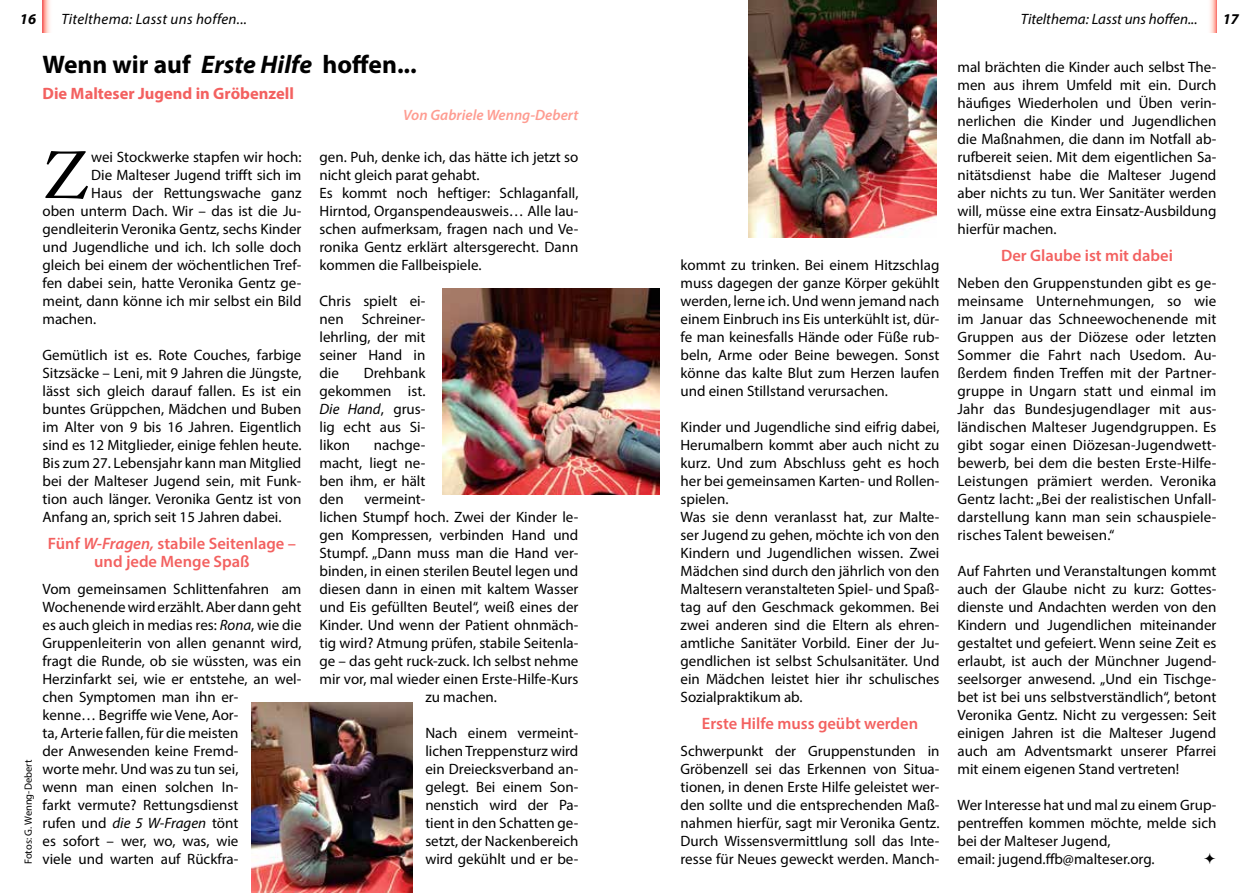
<style>
.page{position:relative;width:1259px;height:893px;background:#fff}
.page>*{position:absolute;margin:0;border:0;box-sizing:border-box;transform-origin:0 0}
.t1{font:65.7px "Adobe Caslon Pro";color:#000}
.t2{font:700 25.5px "Myriad Pro";color:#000}
.t3{font:600 16.5px/18px "Myriad Pro";color:#f36160;text-align:center}
.t4{font:700 16.5px "Myriad Pro";color:#f36160}
.t5{font:15px/18px "Myriad Pro";color:#000;text-align:justify}
.t6{font:italic 15px "Myriad Pro";letter-spacing:.015em;color:#000}
.t7{font:italic 600 15px "Myriad Pro";color:#fe9c91}
.t8{font:italic 700 15px "Myriad Pro";color:#000}
.t9{font:10.5px "Myriad Pro";color:#000}
.s1{font-style:italic}
</style>
<div class="page">
<img style="left:442px;top:288px;width:217px;height:207px">
<img style="left:748px;top:0;width:188px;height:238px">
<img style="left:251px;top:702px;width:161px;height:191px">
<svg style="left:1210px;top:0;width:6px;height:33px"></svg>
<svg style="left:43px;top:0;width:7px;height:33px"></svg>
<p class="t8" style="left:20px;top:9px;width:18px">16</p>
<p class="t6" style="left:61px;top:10px;width:187px">Titelthema: Lasst uns hoffen...</p>
<p class="t6" style="left:1021px;top:10px;width:178px">Titelthema: Lasst uns hoffen...</p>
<p class="t8" style="left:1222px;top:9px;width:18px">17</p>
<p class="t9" style="left:22px;top:864px;width:106px;rotate:-90deg">Fotos: G. Wenng-Debert</p>
<h2 class="t2" style="left:43px;top:48px;width:376px">Wenn wir auf <span class="s1">Erste Hilfe</span> hoffen...</h2>
<p class="t4" style="left:43px;top:82px;width:253px">Die Malteser Jugend in Gröbenzell</p>
<p class="t7" style="left:403px;top:105px;width:177px">Von Gabriele Wenng-Debert</p>
<p class="t5" style="left:319px;top:148px;width:260px;text-align:left">gen. Puh, denke ich, das hätte ich jetzt so nicht gleich parat gehabt.<br>Es kommt noch heftiger: Schlaganfall, Hirntod, Organspendeausweis… Alle lau&shy;schen aufmerksam, fragen nach und Ve&shy;ronika Gentz erklärt altersgerecht. Dann kommen die Fallbeispiele.</p>
<p class="t5" style="left:319px;top:292px;width:107px">Chris spielt ei&shy;nen Schreiner&shy;lehrling, der mit seiner Hand in die</p>
<h1 class="t1" style="left:43px;top:137px;width:48px">Z</h1>
<p class="t5" style="left:91px;top:148px;width:212px">wei Stockwerke stapfen wir hoch:</p>
<p class="t5" style="left:91px;top:166px;width:212px">Die Malteser Jugend trifft sich im</p>
<p class="t5" style="left:91px;top:184px;width:212px">Haus der Rettungswache ganz</p>
<p class="t5" style="left:43px;top:202px;width:260px">oben unterm Dach. Wir – das ist die Ju-</p>
<p class="t5" style="left:43px;top:220px;width:260px">gendleiterin Veronika Gentz, sechs Kinder</p>
<p class="t5" style="left:43px;top:238px;width:260px">und Jugendliche und ich. Ich solle doch</p>
<p class="t5" style="left:43px;top:256px;width:260px">gleich bei einem der wöchentlichen Tref-</p>
<p class="t5" style="left:43px;top:274px;width:260px">fen dabei sein, hatte Veronika Gentz ge-</p>
<p class="t5" style="left:43px;top:292px;width:260px">meint, dann könne ich mir selbst ein Bild</p>
<p class="t5" style="left:43px;top:310px;width:55px">machen.</p>
<p class="t5" style="left:43px;top:346px;width:260px">Gemütlich ist es. Rote Couches, farbige Sitzsäcke – Leni, mit 9 Jahren die Jüngste, lässt sich gleich darauf fallen. Es ist ein buntes Grüppchen, Mädchen und Buben im Alter von 9 bis 16 Jahren. Eigentlich sind es 12 Mitglieder, einige fehlen heute.<br>Bis zum 27. Lebensjahr kann man Mitglied bei der Malteser Jugend sein, mit Funk&shy;tion auch länger. Veronika Gentz ist von Anfang an, sprich seit 15 Jahren dabei.</p>
<p class="t3" style="left:48px;top:534px;width:250px">Fünf <span class="s1">W-Fragen,</span> stabile Seitenlage – und jede Menge Spaß</p>
<p class="t5" style="left:43px;top:580px;width:260px;text-align:left">Vom gemeinsamen Schlittenfahren am Wochenende wird erzählt. Aber dann geht es auch gleich in medias res: <span class="s1">Rona</span>, wie die Gruppenleiterin von allen genannt wird, fragt die Runde, ob sie wüssten, was ein Herzinfarkt sei, wie er entstehe, an wel&shy;chen Symptomen man ihn er-<br>kenne… Begriffe wie Vene, Aor-<br>ta, Arterie fallen, für die meisten<br>der Anwesenden keine Fremd-<br>worte mehr. Und was zu tun sei,<br>wenn man einen solchen In-<br>farkt vermute? Rettungsdienst<br>rufen und <span class="s1">die 5 W-Fragen</span> tönt<br>es sofort – wer, wo, was, wie<br>viele und warten auf Rückfra-</p>
<p class="t5" style="left:319px;top:364px;width:107px;text-indent:44px">Drehbank gekommen ist.<br><span class="s1">Die Hand</span>, grus&shy;lig echt aus Si&shy;likon</p>
<p class="t5" style="left:319px;top:436px;width:107px;text-indent:54px">nachge&shy;macht, liegt ne&shy;ben ihm, er hält den</p>
<p class="t5" style="left:364px;top:490px;width:62px">vermeint-</p>
<p class="t5" style="left:319px;top:508px;width:260px">lichen Stumpf hoch. Zwei der Kinder le-</p>
<p class="t5" style="left:319px;top:526px;width:260px">gen Kompressen, verbinden Hand und</p>
<p class="t5" style="left:319px;top:544px;width:260px">Stumpf. „Dann muss man die Hand ver-</p>
<p class="t5" style="left:319px;top:562px;width:260px">binden, in einen sterilen Beutel legen und</p>
<p class="t5" style="left:319px;top:580px;width:260px">diesen dann in einen mit kaltem Wasser</p>
<p class="t5" style="left:319px;top:598px;width:260px">und Eis gefüllten Beutel“, weiß eines der</p>
<p class="t5" style="left:319px;top:616px;width:260px">Kinder. Und wenn der Patient ohnmäch-</p>
<p class="t5" style="left:319px;top:634px;width:260px">tig wird? Atmung prüfen, stabile Seitenla-</p>
<p class="t5" style="left:319px;top:652px;width:260px">ge – das geht ruck-zuck. Ich selbst nehme</p>
<p class="t5" style="left:319px;top:670px;width:260px">mir vor, mal wieder einen Erste-Hilfe-Kurs</p>
<p class="t5" style="left:425px;top:688px;width:73px">zu machen.</p>
<p class="t5" style="left:425px;top:724px;width:155px">Nach einem vermeint&shy;lichen Treppensturz wird ein Dreiecksverband an&shy;gelegt. Bei einem Son&shy;nenstich wird der Pa&shy;tient in den Schatten ge&shy;setzt, der Nackenbereich wird gekühlt und er be-</p>
<p class="t5" style="left:680px;top:256px;width:260px">kommt zu trinken. Bei einem Hitzschlag muss dagegen der ganze Körper gekühlt werden, lerne ich. Und wenn jemand nach einem Einbruch ins Eis unterkühlt ist, dür&shy;fe man keinesfalls Hände oder Füße rub&shy;beln, Arme oder Beine bewegen. Sonst könne das kalte Blut zum Herzen laufen und einen Stillstand verursachen.</p>
<p class="t5" style="left:680px;top:418px;width:260px;text-align:left">Kinder und Jugendliche sind eifrig dabei, Herumalbern kommt aber auch nicht zu kurz. Und zum Abschluss geht es hoch her bei gemeinsamen Karten- und Rollen&shy;spielen.<br>Was sie denn veranlasst hat, zur Malte&shy;ser Jugend zu gehen, möchte ich von den Kindern und Jugendlichen wissen. Zwei Mädchen sind durch den jährlich von den Maltesern veranstalteten Spiel- und Spaß&shy;tag auf den Geschmack gekommen. Bei zwei anderen sind die Eltern als ehren&shy;amtliche Sanitäter Vorbild. Einer der Ju&shy;gendlichen ist selbst Schulsanitäter. Und ein Mädchen leistet hier ihr schulisches Sozialpraktikum ab.</p>
<p class="t3" style="left:702px;top:714px;width:218px">Erste Hilfe muss geübt werden</p>
<p class="t5" style="left:680px;top:742px;width:260px">Schwerpunkt der Gruppenstunden in Gröbenzell sei das Erkennen von Situa&shy;tionen, in denen Erste Hilfe geleistet wer&shy;den sollte und die entsprechenden Maß&shy;nahmen hierfür, sagt mir Veronika Gentz.<br>Durch Wissensvermittlung soll das Inte&shy;resse für Neues geweckt werden. Manch-</p>
<p class="t5" style="left:957px;top:58px;width:260px">mal brächten die Kinder auch selbst The&shy;men aus ihrem Umfeld mit ein. Durch häufiges Wiederholen und Üben verin&shy;nerlichen die Kinder und Jugendlichen die Maßnahmen, die dann im Notfall ab&shy;rufbereit seien. Mit dem eigentlichen Sa&shy;nitätsdienst habe die Malteser Jugend aber nichts zu tun. Wer Sanitäter werden will, müsse eine extra Einsatz-Ausbildung hierfür machen.</p>
<p class="t3" style="left:1001px;top:246px;width:173px">Der Glaube ist mit dabei</p>
<p class="t5" style="left:957px;top:274px;width:260px">Neben den Gruppenstunden gibt es ge&shy;meinsame Unternehmungen, so wie im Januar das Schneewochenende mit Gruppen aus der Diözese oder letzten Sommer die Fahrt nach Usedom. Au&shy;ßerdem finden Treffen mit der Partner&shy;gruppe in Ungarn statt und einmal im Jahr das Bundesjugendlager mit aus&shy;ländischen Malteser Jugendgruppen. Es gibt sogar einen Diözesan-Jugendwett&shy;bewerb, bei dem die besten Erste-Hilfe-Leistungen prämiert werden. Veronika Gentz lacht: „Bei der realistischen Unfall&shy;darstellung kann man sein schauspiele&shy;risches Talent beweisen.“</p>
<p class="t5" style="left:957px;top:562px;width:260px">Auf Fahrten und Veranstaltungen kommt auch der Glaube nicht zu kurz: Gottes&shy;dienste und Andachten werden von den Kindern und Jugendlichen miteinander gestaltet und gefeiert. Wenn seine Zeit es erlaubt, ist auch der Münchner Jugend&shy;seelsorger anwesend. „Und ein Tischge&shy;bet ist bei uns selbstverständlich“, betont Veronika Gentz. Nicht zu vergessen: Seit einigen Jahren ist die Malteser Jugend auch am Adventsmarkt unserer Pfarrei mit einem eigenen Stand vertreten!</p>
<p class="t5" style="left:957px;top:796px;width:260px">Wer Interesse hat und mal zu einem Grup&shy;pentreffen kommen möchte, melde sich bei der Malteser Jugend,</p>
<p class="t5" style="left:957px;top:850px;width:199px">email: jugend.ffb@malteser.org.</p>
</div>
